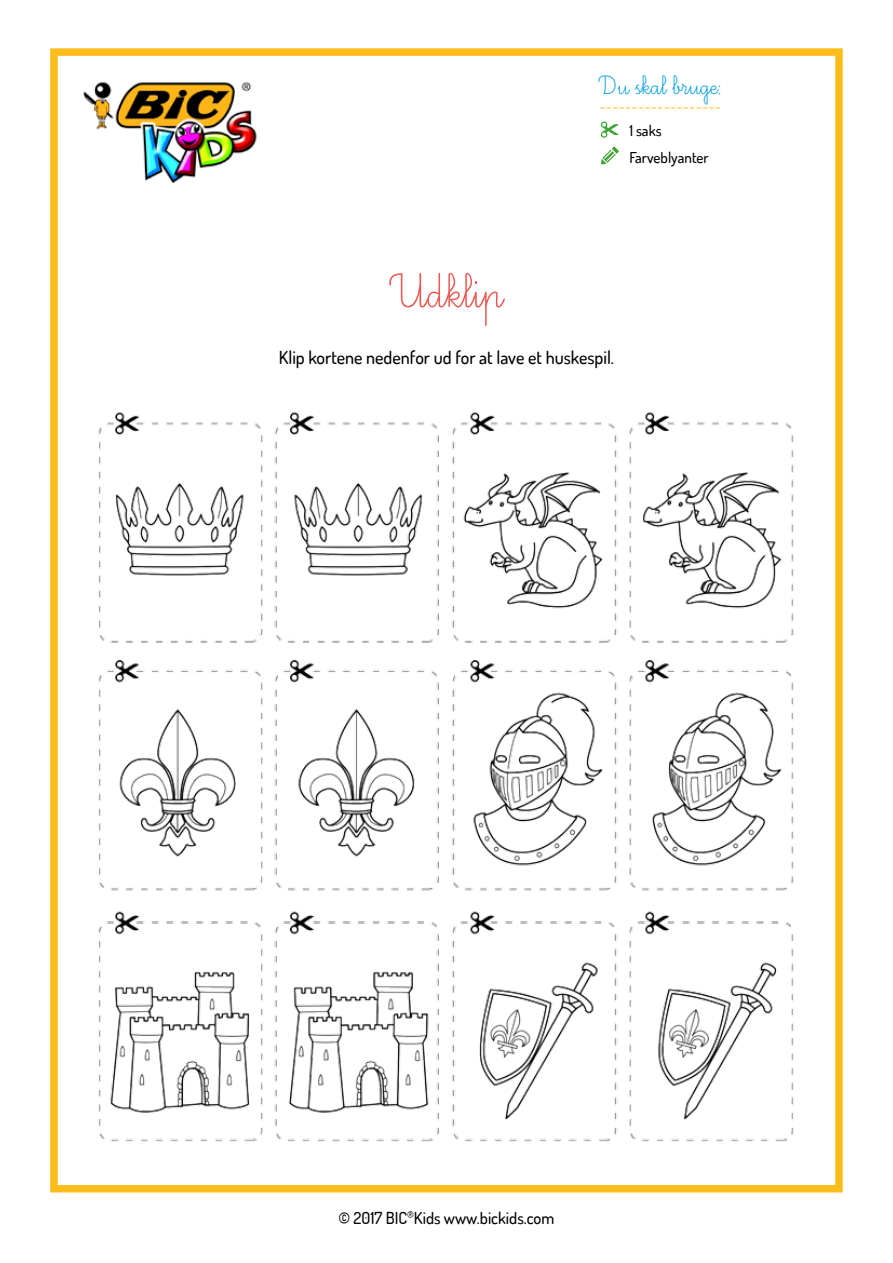
<style>
.page{position:relative;width:893px;height:1263px;background:#fff}
.page>*{position:absolute;margin:0;border:0;box-sizing:border-box;transform-origin:0 0}
.t1{font:60px "Ecriture A Romain Orne";color:#eb5850}
.t2{font:33px "Ecriture A Romain Orne";color:#009fe3}
.t3{font:500 18px "Dosis";color:#000}
.t4{font:18px "Minion Pro";color:#fcbd1b}
.t5{font:500 16.5px "Dosis";color:#000}
.t6{font:500 15px/27px "Dosis";color:#000}
</style>
<div class="page">
<div style="left:50px;top:48px;width:793px;height:1144px;border:8px solid #fcbd1b"></div>
<img style="left:83px;top:82px;width:174px;height:101px">
<svg style="left:601px;top:147px;width:18px;height:18px"></svg>
<svg style="left:600px;top:121px;width:19px;height:17px"></svg>
<img style="left:98px;top:411px;width:696px;height:731px">
<h2 class="t2" style="left:600px;top:69px;width:124px">Du skal bruge:</h2>
<p class="t4" style="left:600px;top:94px;width:123px">-------------------</p>
<p class="t6" style="left:629px;top:116px;width:81px">1 saks<br>Farveblyanter</p>
<h1 class="t1" style="left:391px;top:262px;width:113px">Udklip</h1>
<p class="t3" style="left:279px;top:346px;width:337px">Klip kortene nedenfor ud for at lave et huskespil.</p>
<p class="t5" style="left:339px;top:1207px;width:217px">© 2017 BIC<sup>®</sup>Kids www.bickids.com</p>
</div>
